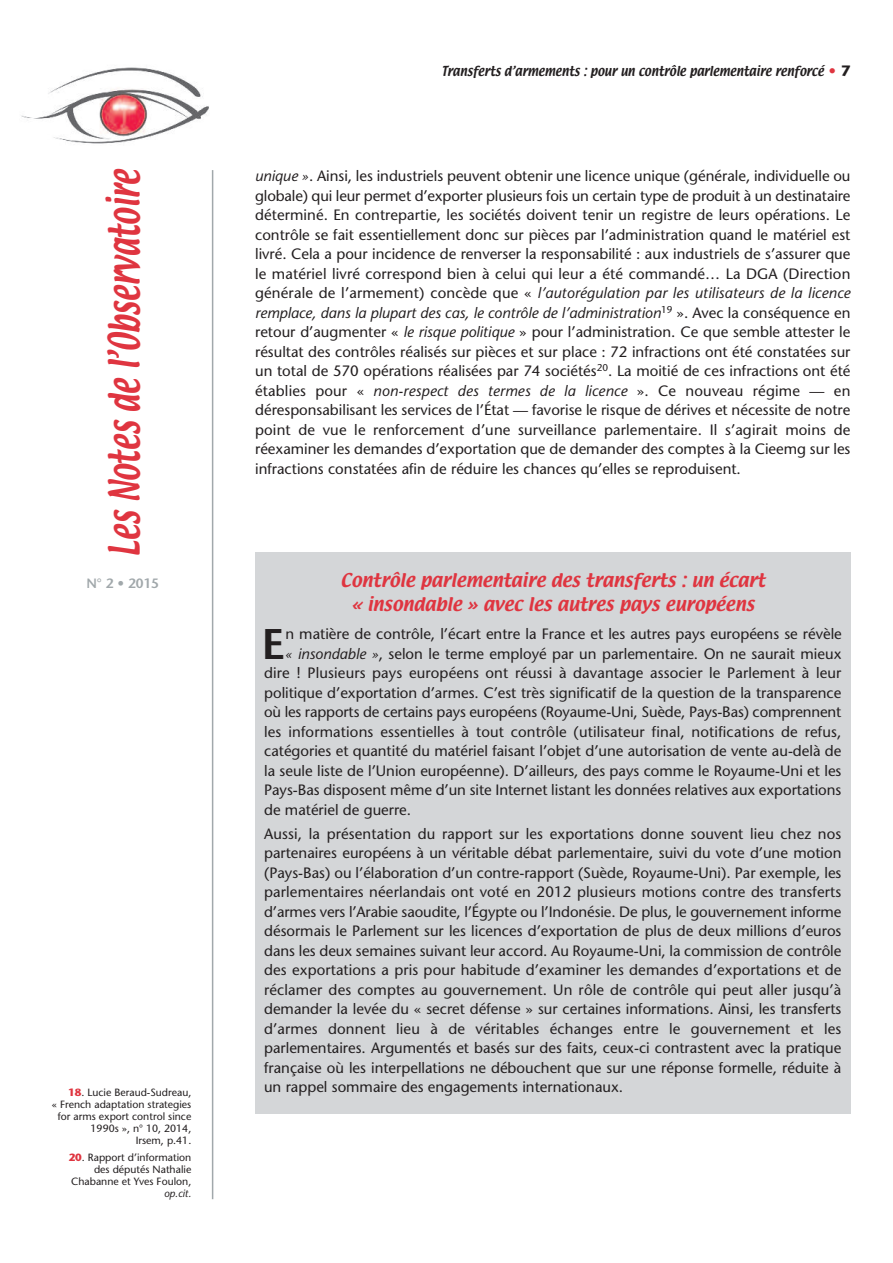
<style>
.page{position:relative;width:893px;height:1263px;background:#fff}
.page>*{position:absolute;margin:0;border:0;box-sizing:border-box;transform-origin:0 0}
.t1{font:600 42.9px "Stone Sans";color:#231f20}
.t2{font:37.8px "Textile";color:#df3540;scale:.71 1}
.t3{font:16.5px/24px "Textile";color:#df3540;text-align:center}
.t4{font:15px/19.5px "Stone Sans";color:#231f20;text-align:justify}
.t5{font:600 13.5px "Stone Sans";color:#a1a8ab}
.t6{font:12px "Textile";color:#231f20;scale:.9 1}
.t7{font:10.5px/12px "Stone Sans";color:#231f20;text-align:right}
.t8{font:italic 10.5px "Stone Sans";color:#231f20}
.s1{font-family:"Stone Sans";font-weight:700;font-size:15px;color:#df3540}
.s2{font-family:"Stone Sans";font-weight:700;font-size:15px}
.s3{font-style:italic}
.s4{font-weight:700;color:#df3540}
</style>
<div class="page">
<img style="left:21px;top:67px;width:188px;height:77px">
<hr style="left:212px;top:170px;width:1px;height:1029px;background:#a1a8ab">
<div style="left:255px;top:553px;width:595px;height:561px;background:#d4d6d8"></div>
<h2 class="t2" style="left:102px;top:557px;width:548px;rotate:-90deg">Les Notes de l’Observatoire</h2>
<p class="t6" style="left:442px;top:64px;width:456px">Transferts d’armements : pour un contrôle parlementaire renforcé <span class="s1">•</span> <span class="s2">7</span></p>
<p class="t4" style="left:255px;top:168px;width:597px"><span class="s3">unique »</span>. Ainsi, les industriels peuvent obtenir une licence unique (générale, individuelle ou globale) qui leur permet d’exporter plusieurs fois un certain type de produit à un destinataire déterminé. En contrepartie, les sociétés doivent tenir un registre de leurs opérations. Le contrôle se fait essentiellement donc sur pièces par l’administration quand le matériel est livré. Cela a pour incidence de renverser la responsabilité : aux industriels de s’assurer que le matériel livré correspond bien à celui qui leur a été commandé… La DGA (Direction générale de l’armement) concède que « <span class="s3">l’autorégulation par les utilisateurs de la licence remplace, dans la plupart des cas, le contrôle de l’administration</span><sup>19</sup> ». Avec la conséquence en retour d’augmenter « <span class="s3">le risque politique</span> » pour l’administration. Ce que semble attester le résultat des contrôles réalisés sur pièces et sur place : 72 infractions ont été constatées sur un total de 570 opérations réalisées par 74 sociétés<sup>20</sup>. La moitié de ces infractions ont été établies pour « <span class="s3">non-respect des termes de la licence</span> ». Ce nouveau régime — en déresponsabilisant les services de l’État — favorise le risque de dérives et nécessite de notre point de vue le renforcement d’une surveillance parlementaire. Il s’agirait moins de réexaminer les demandes d’exportation que de demander des comptes à la Cieemg sur les infractions constatées afin de réduire les chances qu’elles se reproduisent.</p>
<p class="t5" style="left:86px;top:578px;width:74px">N° 2 • 2015</p>
<p class="t3" style="left:341px;top:569px;width:426px">Contrôle parlementaire des transferts : un écart « insondable » avec les autres pays européens</p>
<h1 class="t1" style="left:262px;top:627px;width:25px">E</h1>
<p class="t4" style="left:285px;top:626px;width:558px">n matière de contrôle, l’écart entre la France et les autres pays européens se révèle</p>
<p class="t4" style="left:285px;top:645px;width:558px"><span class="s3">« insondable »</span>, selon le terme employé par un parlementaire. On ne saurait mieux</p>
<p class="t4" style="left:264px;top:665px;width:579px">dire ! Plusieurs pays européens ont réussi à davantage associer le Parlement à leur</p>
<p class="t4" style="left:264px;top:684px;width:579px">politique d’exportation d’armes. C’est très significatif de la question de la transparence</p>
<p class="t4" style="left:264px;top:704px;width:579px">où les rapports de certains pays européens (Royaume-Uni, Suède, Pays-Bas) comprennent</p>
<p class="t4" style="left:264px;top:723px;width:579px">les informations essentielles à tout contrôle (utilisateur final, notifications de refus,</p>
<p class="t4" style="left:264px;top:743px;width:579px">catégories et quantité du matériel faisant l’objet d’une autorisation de vente au-delà de</p>
<p class="t4" style="left:264px;top:762px;width:579px">la seule liste de l’Union européenne). D’ailleurs, des pays comme le Royaume-Uni et les</p>
<p class="t4" style="left:264px;top:782px;width:579px">Pays-Bas disposent même d’un site Internet listant les données relatives aux exportations</p>
<p class="t4" style="left:264px;top:801px;width:149px">de matériel de guerre.</p>
<p class="t4" style="left:264px;top:825px;width:579px">Aussi, la présentation du rapport sur les exportations donne souvent lieu chez nos partenaires européens à un véritable débat parlementaire, suivi du vote d’une motion (Pays-Bas) ou l’élaboration d’un contre-rapport (Suède, Royaume-Uni). Par exemple, les parlementaires néerlandais ont voté en 2012 plusieurs motions contre des transferts d’armes vers l’Arabie saoudite, l’Égypte ou l’Indonésie. De plus, le gouvernement informe désormais le Parlement sur les licences d’exportation de plus de deux millions d’euros dans les deux semaines suivant leur accord. Au Royaume-Uni, la commission de contrôle des exportations a pris pour habitude d’examiner les demandes d’exportations et de réclamer des comptes au gouvernement. Un rôle de contrôle qui peut aller jusqu’à demander la levée du « secret défense » sur certaines informations. Ainsi, les transferts d’armes donnent lieu à de véritables échanges entre le gouvernement et les parlementaires. Argumentés et basés sur des faits, ceux-ci contrastent avec la pratique française où les interpellations ne débouchent que sur une réponse formelle, réduite à un rappel sommaire des engagements internationaux.</p>
<p class="t7" style="left:52px;top:1088px;width:141px"><span class="s4">18</span>. Lucie Beraud-Sudreau,<br>« French adaptation strategies for arms export control since<br>1990s », n° 10, 2014,<br>Irsem, p.41.</p>
<p class="t7" style="left:69px;top:1152px;width:124px"><span class="s4">20</span>. Rapport d’information des députés Nathalie<br>Chabanne et Yves Foulon,</p>
<p class="t8" style="left:164px;top:1189px;width:29px">op.cit.</p>
</div>
